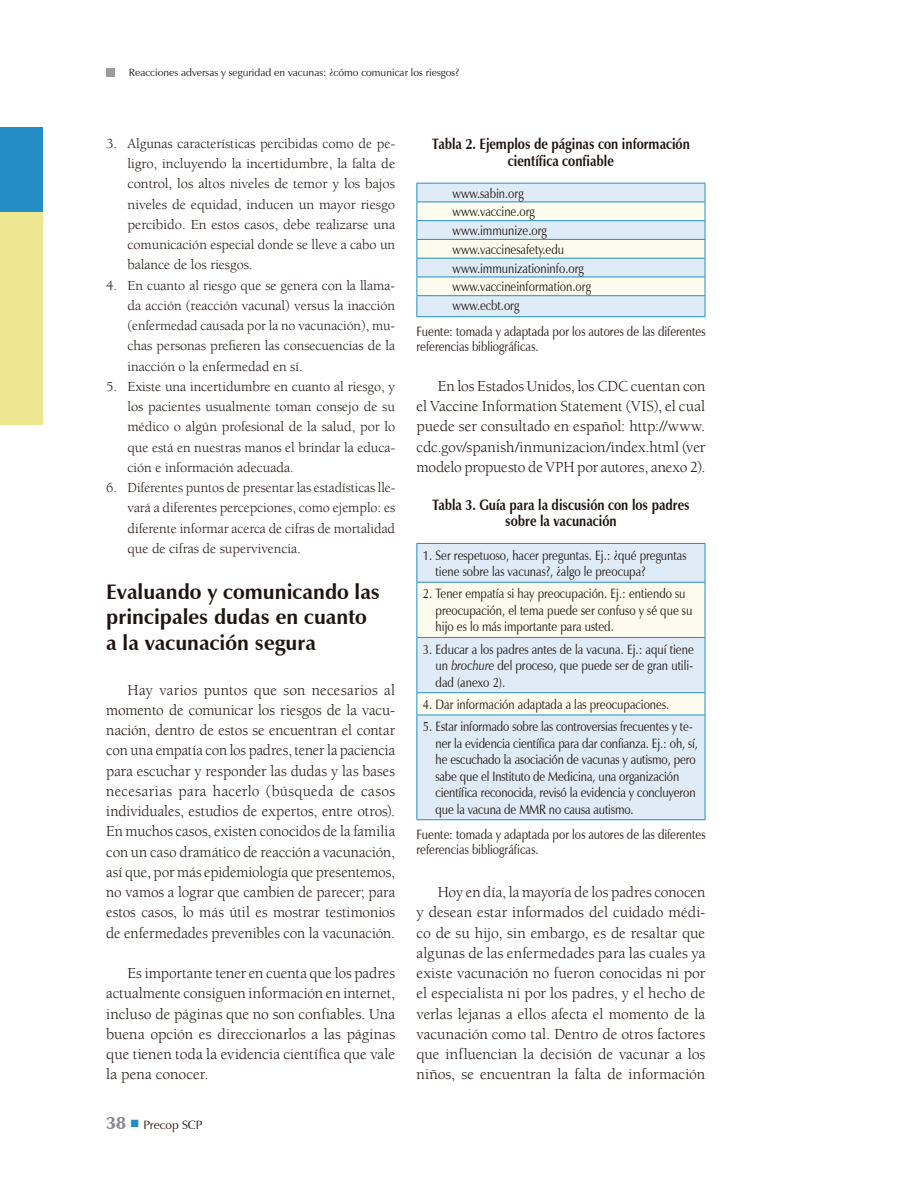
<style>
.page{position:relative;width:918px;height:1188px;background:#fff}
.page>*{position:absolute;margin:0;border:0;box-sizing:border-box;transform-origin:0 0}
.t1{font:700 21px/25.2px "Zapf Humanist 601 BT";color:#1f1410}
.t2{font:15.75px/20.2px "Berkeley Std";letter-spacing:-.005em;color:#1f1410;text-align:justify}
.t3{font:700 15px/16.5px "Zapf Humanist 601 BT";color:#1f1410;text-align:center;scale:.85 1}
.t4{font:14.25px/20.2px "Berkeley Std";letter-spacing:-.005em;color:#1f1410;text-align:justify}
.t5{font:13.5px/16.5px "Zapf Humanist 601 BT";color:#1f1410;scale:.85 1}
.t6{font:12px "Zapf Humanist 601 BT";color:#1f1410}
.t7{font:10.5px "Zapf Humanist 601 BT";color:#1f1410}
.s1{font-weight:900;font-size:18px;color:#89878c}
.s2{font-style:italic}
</style>
<div class="page">
<div style="left:0;top:128px;width:43px;height:85px;background:#248dc4"></div>
<div style="left:0;top:213px;width:43px;height:212px;background:#efe692"></div>
<div style="left:106px;top:68px;width:9px;height:9px;background:#9d9ba0"></div>
<svg style="left:416px;top:183px;width:290px;height:134px;background:#e0ecef"></svg>
<hr style="left:416px;top:316px;width:289px;height:1px;background:#248dc4">
<div style="left:417px;top:544px;width:288px;height:275px;background:#dfebf6"></div>
<hr style="left:416px;top:715px;width:289px;height:1px;background:#248dc4">
<hr style="left:416px;top:543px;width:289px;height:1px;background:#248dc4">
<hr style="left:416px;top:544px;width:1px;height:38px;background:#248dc4">
<hr style="left:705px;top:544px;width:1px;height:38px;background:#248dc4">
<svg style="left:416px;top:582px;width:290px;height:133px;background:#eaf1ef"></svg>
<hr style="left:416px;top:715px;width:1px;height:104px;background:#248dc4">
<hr style="left:705px;top:715px;width:1px;height:104px;background:#248dc4">
<hr style="left:416px;top:819px;width:289px;height:1px;background:#248dc4">
<p class="t7" style="left:129px;top:66px;width:332px">Reacciones adversas y seguridad en vacunas: ¿cómo comunicar los riesgos?</p>
<p class="t4" style="left:128px;top:133px;width:269px;text-indent:-21px">3. Algunas características percibidas como de pe&shy;ligro, incluyendo la incertidumbre, la falta de control, los altos niveles de temor y los bajos niveles de equidad, inducen un mayor riesgo percibido. En estos casos, debe realizarse una comunicación especial donde se lleve a cabo un balance de los riesgos.</p>
<p class="t4" style="left:128px;top:275px;width:269px;text-indent:-21px">4. En cuanto al riesgo que se genera con la llama&shy;da acción (reacción vacunal) versus la inacción (enfermedad causada por la no vacunación), mu&shy;chas personas prefieren las consecuencias de la inacción o la enfermedad en sí.</p>
<p class="t4" style="left:128px;top:376px;width:269px;text-indent:-21px">5. Existe una incertidumbre en cuanto al riesgo, y los pacientes usualmente toman consejo de su médico o algún profesional de la salud, por lo que está en nuestras manos el brindar la educa&shy;ción e información adecuada.</p>
<p class="t4" style="left:128px;top:478px;width:269px;text-indent:-21px">6. Diferentes puntos de presentar las estadísticas lle&shy;vará a diferentes percepciones, como ejemplo: es diferente informar acerca de cifras de mortalidad que de cifras de supervivencia.</p>
<h1 class="t1" style="left:106px;top:579px;width:275px">Evaluando y comunicando las principales dudas en cuanto a la vacunación segura</h1>
<p class="t2" style="left:106px;top:680px;width:290px;text-indent:21px">Hay varios puntos que son necesarios al momento de comunicar los riesgos de la vacu&shy;nación, dentro de estos se encuentran el contar con una empatía con los padres, tener la paciencia para escuchar y responder las dudas y las bases necesarias para hacerlo (búsqueda de casos individuales, estudios de expertos, entre otros).<br>En muchos casos, existen conocidos de la familia con un caso dramático de reacción a vacunación, así que, por más epidemiología que presentemos, no vamos a lograr que cambien de parecer; para estos casos, lo más útil es mostrar testimonios de enfermedades prevenibles con la vacunación.</p>
<p class="t2" style="left:106px;top:963px;width:290px;text-indent:21px">Es importante tener en cuenta que los padres actualmente consiguen información en internet, incluso de páginas que no son confiables. Una buena opción es direccionarlos a las páginas que tienen toda la evidencia científica que vale la pena conocer.</p>
<p class="t6" style="left:106px;top:1117px;width:98px"><span class="s1">38</span> Precop SCP</p>
<p class="t3" style="left:432px;top:136px;width:305px">Tabla 2. Ejemplos de páginas con información científica confiable</p>
<p class="t5" style="left:453px;top:184px;width:164px;line-height:18.8px">www.sabin.org www.vaccine.org www.immunize.org www.vaccinesafety.edu www.immunizationinfo.org www.vaccineinformation.org www.ecbt.org</p>
<p class="t5" style="left:416px;top:324px;width:341px;line-height:15px">Fuente: tomada y adaptada por los autores de las diferentes referencias bibliográficas.</p>
<p class="t2" style="left:416px;top:376px;width:290px;text-indent:21px">En los Estados Unidos, los CDC cuentan con el Vaccine Information Statement (VIS), el cual puede ser consultado en español: http://www. cdc.gov/spanish/inmunizacion/index.html (ver modelo propuesto de VPH por autores, anexo 2).</p>
<p class="t3" style="left:432px;top:496px;width:305px">Tabla 3. Guía para la discusión con los padres sobre la vacunación</p>
<p class="t5" style="left:436px;top:547px;width:297px;text-indent:-13px">1. Ser respetuoso, hacer preguntas. Ej.: ¿qué preguntas tiene sobre las vacunas?, ¿algo le preocupa?</p>
<p class="t5" style="left:436px;top:586px;width:304px;text-indent:-13px">2. Tener empatía si hay preocupación. Ej.: entiendo su preocupación, el tema puede ser confuso y sé que su hijo es lo más importante para usted.</p>
<p class="t5" style="left:436px;top:641px;width:305px;text-align:justify;text-indent:-13px">3. Educar a los padres antes de la vacuna. Ej.: aquí tiene un <span class="s2">brochure</span> del proceso, que puede ser de gran utili&shy;dad (anexo 2).</p>
<p class="t5" style="left:423px;top:696px;width:291px">4. Dar información adaptada a las preocupaciones.</p>
<p class="t5" style="left:436px;top:718px;width:310px;text-indent:-13px">5. Estar informado sobre las controversias frecuentes y te&shy;ner la evidencia científica para dar confianza. Ej.: oh, sí, he escuchado la asociación de vacunas y autismo, pero sabe que el Instituto de Medicina, una organización científica reconocida, revisó la evidencia y concluyeron que la vacuna de MMR no causa autismo.</p>
<p class="t5" style="left:416px;top:827px;width:341px;line-height:15px">Fuente: tomada y adaptada por los autores de las diferentes referencias bibliográficas.</p>
<p class="t2" style="left:416px;top:882px;width:290px;text-indent:21px">Hoy en día, la mayoría de los padres conocen y desean estar informados del cuidado médi&shy;co de su hijo, sin embargo, es de resaltar que algunas de las enfermedades para las cuales ya existe vacunación no fueron conocidas ni por el especialista ni por los padres, y el hecho de verlas lejanas a ellos afecta el momento de la vacunación como tal. Dentro de otros factores que influencian la decisión de vacunar a los niños, se encuentran la falta de información</p>
</div>
